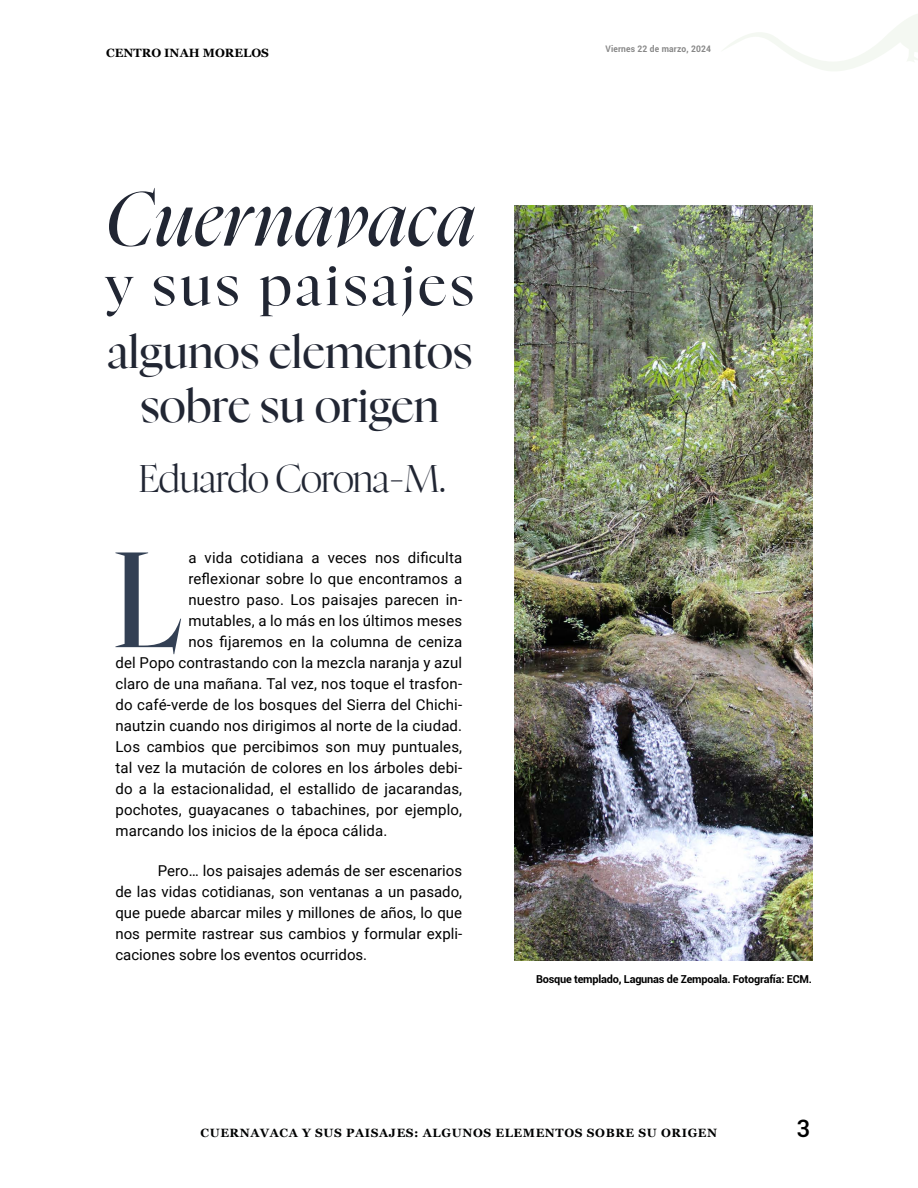
<style>
.page{position:relative;width:918px;height:1188px;background:#fff}
.page>*{position:absolute;margin:0;border:0;box-sizing:border-box;transform-origin:0 0}
.t1{font:133.05px "Nyght Serif";color:#334054}
.t2{font:italic 75px "Nyght Serif";letter-spacing:.02em;color:#212633}
.t3{font:55.5px "Nyght Serif";letter-spacing:.07em;color:#212633}
.t4{font:45px/54px "Nyght Serif";color:#212633;text-align:center}
.t5{font:300 37.5px "Nyght Serif";letter-spacing:-.02em;color:#212633}
.t6{font:500 24px "Roboto";color:#000}
.t7{font:15px/21px "Roboto";letter-spacing:.01em;color:#000;text-align:justify}
.t8{font:700 12px "Georgia";letter-spacing:.05em;color:#010202}
.t9{font:700 12px "Georgia";color:#000}
.t10{font:700 10.95px "Roboto";letter-spacing:-.02em;color:#000}
.t11{font:700 9px "Roboto";letter-spacing:.02em;color:#878787;scale:.94 1}
</style>
<div class="page">
<img style="left:514px;top:205px;width:298px;height:756px">
<svg style="left:723px;top:14px;width:195px;height:57px"></svg>
<p class="t9" style="left:106px;top:43px;width:164px">CENTRO INAH MORELOS</p>
<h2 class="t2" style="left:105px;top:167px;width:371px">Cuernavaca</h2>
<h3 class="t3" style="left:106px;top:247px;width:370px">y sus paisajes</h3>
<h3 class="t4" style="left:107px;top:324px;width:367px">algunos elementos sobre su origen</h3>
<h3 class="t5" style="left:139px;top:453px;width:308px">Eduardo Corona-M.</h3>
<h1 class="t1" style="left:113px;top:508px;width:70px">L</h1>
<p class="t7" style="left:188px;top:547px;width:275px">a vida cotidiana a veces nos dificulta</p>
<p class="t7" style="left:188px;top:568px;width:275px">reflexionar sobre lo que encontramos a</p>
<p class="t7" style="left:188px;top:589px;width:275px">nuestro paso. Los paisajes parecen in-</p>
<p class="t7" style="left:188px;top:610px;width:275px">mutables, a lo más en los últimos meses</p>
<p class="t7" style="left:188px;top:631px;width:275px">nos fijaremos en la columna de ceniza</p>
<p class="t7" style="left:115px;top:652px;width:348px">del Popo contrastando con la mezcla naranja y azul</p>
<p class="t7" style="left:115px;top:673px;width:348px">claro de una mañana. Tal vez, nos toque el trasfon-</p>
<p class="t7" style="left:115px;top:694px;width:348px">do café-verde de los bosques del Sierra del Chichi-</p>
<p class="t7" style="left:115px;top:715px;width:348px">nautzin cuando nos dirigimos al norte de la ciudad.</p>
<p class="t7" style="left:115px;top:736px;width:348px">Los cambios que percibimos son muy puntuales,</p>
<p class="t7" style="left:115px;top:757px;width:348px">tal vez la mutación de colores en los árboles debi-</p>
<p class="t7" style="left:115px;top:778px;width:348px">do a la estacionalidad, el estallido de jacarandas,</p>
<p class="t7" style="left:115px;top:799px;width:348px">pochotes, guayacanes o tabachines, por ejemplo,</p>
<p class="t7" style="left:115px;top:820px;width:273px">marcando los inicios de la época cálida.</p>
<p class="t7" style="left:115px;top:860px;width:348px;text-indent:43px">Pero… los paisajes además de ser escenarios de las vidas cotidianas, son ventanas a un pasado, que puede abarcar miles y millones de años, lo que nos permite rastrear sus cambios y formular expli&shy;caciones sobre los eventos ocurridos.</p>
<p class="t11" style="left:606px;top:43px;width:114px">Viernes 22 de marzo, 2024</p>
<p class="t10" style="left:536px;top:971px;width:277px">Bosque templado, Lagunas de Zempoala. Fotografía: ECM.</p>
<p class="t8" style="left:201px;top:1124px;width:518px">CUERNAVACA Y SUS PAISAJES: ALGUNOS ELEMENTOS SOBRE SU ORIGEN</p>
<h3 class="t6" style="left:796px;top:1112px;width:15px">3</h3>
</div>
